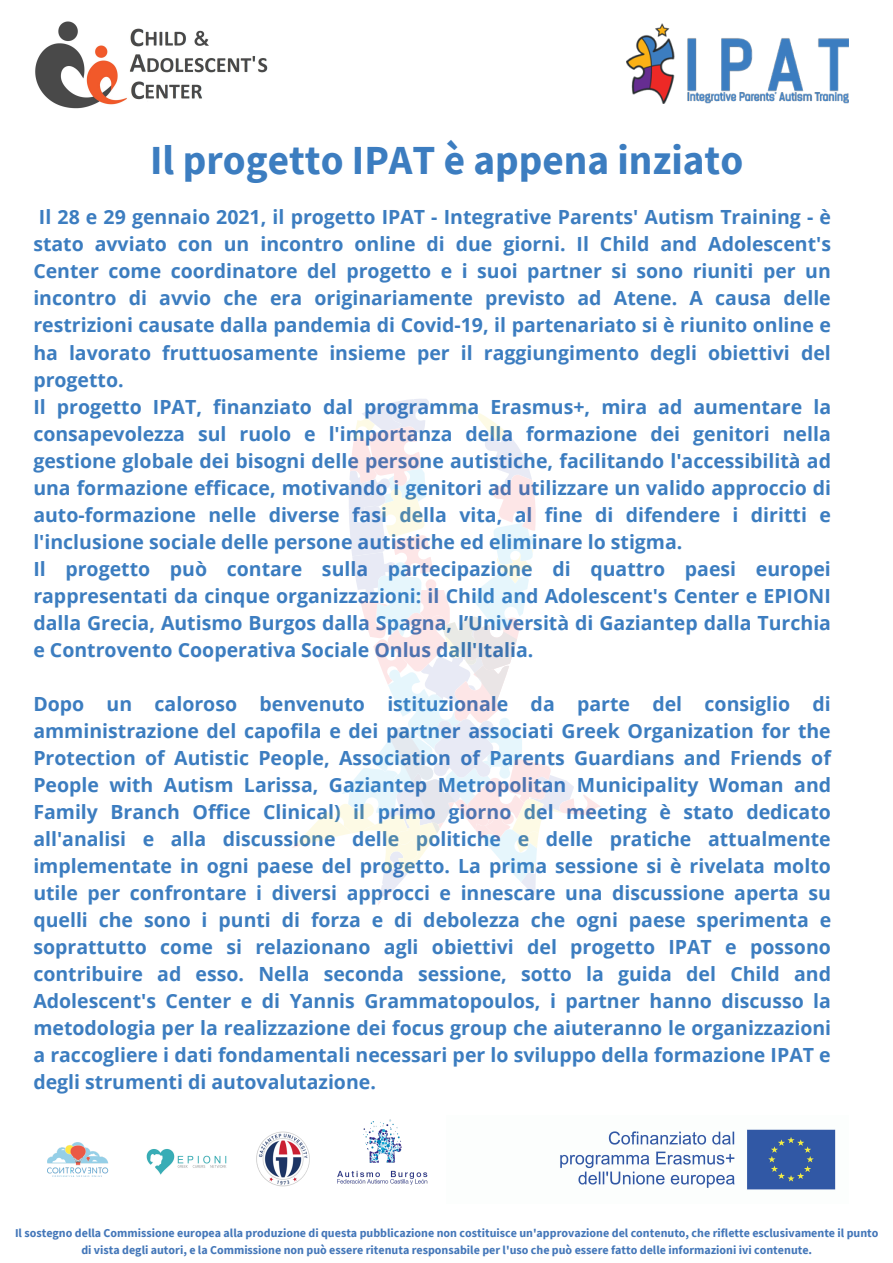
<style>
.page{position:relative;width:893px;height:1263px;background:#fff}
.page>*{position:absolute;margin:0;border:0;box-sizing:border-box;transform-origin:0 0}
.t1{font:700 41.25px "Source Sans Pro";color:#3c7dc0}
.t2{font:700 19.5px/27px "Open Sans";color:#3c7dc0;text-align:justify}
.t3{font:700 12px/16.4px "Source Sans Pro";color:#4477b9;text-align:center}
</style>
<div class="page">
<img style="left:35px;top:21px;width:233px;height:88px">
<img style="left:48px;top:1142px;width:60px;height:34px">
<img style="left:146px;top:1149px;width:81px;height:26px">
<img style="left:256px;top:1131px;width:54px;height:56px">
<img style="left:337px;top:1119px;width:91px;height:66px">
<img style="left:626px;top:23px;width:222px;height:81px">
<svg style="left:292px;top:399px;width:309px;height:506px"></svg>
<img style="left:560px;top:1129px;width:276px;height:61px">
<p class="t1" style="left:150px;top:134px;width:594px">Il progetto IPAT è appena inziato</p>
<p class="t2" style="left:33px;top:203px;width:799px">Il 28 e 29 gennaio 2021, il progetto IPAT - Integrative Parents' Autism Training - è stato avviato con un incontro online di due giorni. Il Child and Adolescent's Center come coordinatore del progetto e i suoi partner si sono riuniti per un incontro di avvio che era originariamente previsto ad Atene. A causa delle restrizioni causate dalla pandemia di Covid-19, il partenariato si è riunito online e ha lavorato fruttuosamente insieme per il raggiungimento degli obiettivi del progetto.</p>
<p class="t2" style="left:33px;top:392px;width:799px">Il progetto IPAT, finanziato dal programma Erasmus+, mira ad aumentare la consapevolezza sul ruolo e l'importanza della formazione dei genitori nella gestione globale dei bisogni delle persone autistiche, facilitando l'accessibilità ad una formazione efficace, motivando i genitori ad utilizzare un valido approccio di auto-formazione nelle diverse fasi della vita, al fine di difendere i diritti e l'inclusione sociale delle persone autistiche ed eliminare lo stigma.</p>
<p class="t2" style="left:33px;top:554px;width:799px">Il progetto può contare sulla partecipazione di quattro paesi europei rappresentati da cinque organizzazioni: il Child and Adolescent's Center e EPIONI dalla Grecia, Autismo Burgos dalla Spagna, l’Università di Gaziantep dalla Turchia e Controvento Cooperativa Sociale Onlus dall'Italia.</p>
<p class="t2" style="left:33px;top:690px;width:799px">Dopo un caloroso benvenuto istituzionale da parte del consiglio di amministrazione del capofila e dei partner associati Greek Organization for the Protection of Autistic People, Association of Parents Guardians and Friends of People with Autism Larissa, Gaziantep Metropolitan Municipality Woman and Family Branch Office Clinical) il primo giorno del meeting è stato dedicato all'analisi e alla discussione delle politiche e delle pratiche attualmente implementate in ogni paese del progetto. La prima sessione si è rivelata molto utile per confrontare i diversi approcci e innescare una discussione aperta su quelli che sono i punti di forza e di debolezza che ogni paese sperimenta e soprattutto come si relazionano agli obiettivi del progetto IPAT e possono contribuire ad esso. Nella seconda sessione, sotto la guida del Child and Adolescent's Center e di Yannis Grammatopoulos, i partner hanno discusso la metodologia per la realizzazione dei focus group che aiuteranno le organizzazioni a raccogliere i dati fondamentali necessari per lo sviluppo della formazione IPAT e degli strumenti di autovalutazione.</p>
<p class="t3" style="left:15px;top:1225px;width:865px">Il sostegno della Commissione europea alla produzione di questa pubblicazione non costituisce un'approvazione del contenuto, che riflette esclusivamente il punto di vista degli autori, e la Commissione non può essere ritenuta responsabile per l'uso che può essere fatto delle informazioni ivi contenute.</p>
</div>
